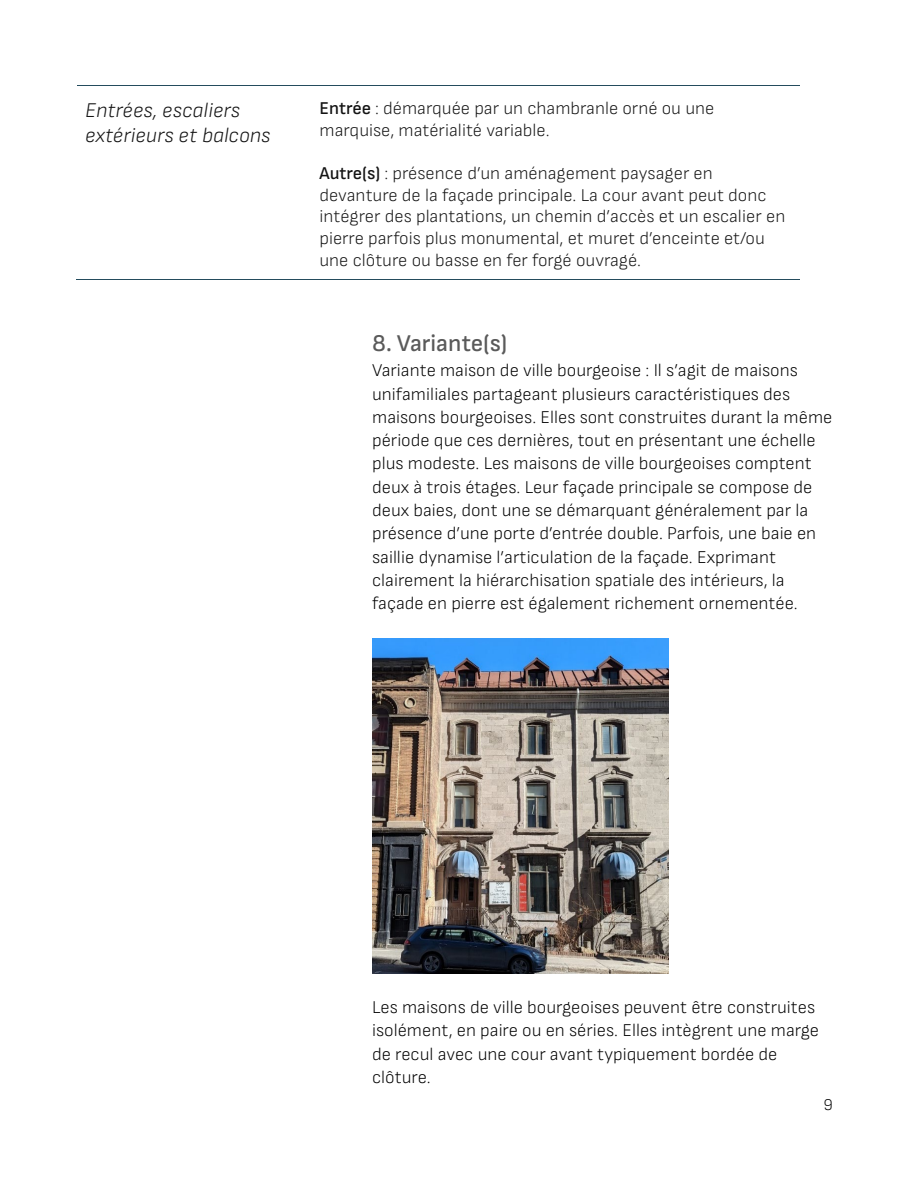
<style>
.page{position:relative;width:918px;height:1188px;background:#fff}
.page>*{position:absolute;margin:0;border:0;box-sizing:border-box;transform-origin:0 0}
.t1{font:500 24px "Sofia Sans";color:#5a5a5a}
.t2{font:italic 300 21px/25.2px "Sofia Sans";color:#141414}
.t3{font:300 18px/23.2px "Sofia Sans";color:#000}
.t4{font:300 18px/21.6px "Sofia Sans";color:#141414}
.t5{font:300 16.5px "Sofia Sans";color:#000}
.s1{font-weight:500}
</style>
<div class="page">
<hr style="left:77px;top:85px;width:213px;height:1px;background:#244c5d">
<hr style="left:290px;top:85px;width:510px;height:1px;background:#244c5d">
<hr style="left:76px;top:279px;width:214px;height:1px;background:#244c5d">
<hr style="left:289px;top:279px;width:511px;height:1px;background:#244c5d">
<img style="left:372px;top:638px;width:297px;height:335px">
<p class="t2" style="left:85px;top:97px;width:187px">Entrées, escaliers extérieurs et balcons</p>
<p class="t4" style="left:320px;top:98px;width:396px"><span class="s1">Entrée</span> : démarquée par un chambranle orné ou une marquise, matérialité variable.</p>
<p class="t4" style="left:320px;top:162px;width:467px"><span class="s1">Autre(s)</span> : présence d’un aménagement paysager en devanture de la façade principale. La cour avant peut donc intégrer des plantations, un chemin d’accès et un escalier en pierre parfois plus monumental, et muret d’enceinte et/ou une clôture ou basse en fer forgé ouvragé.</p>
<p class="t1" style="left:372px;top:329px;width:137px">8. Variante(s)</p>
<p class="t3" style="left:372px;top:359px;width:462px">Variante maison de ville bourgeoise : Il s’agit de maisons unifamiliales partageant plusieurs caractéristiques des maisons bourgeoises. Elles sont construites durant la même période que ces dernières, tout en présentant une échelle plus modeste. Les maisons de ville bourgeoises comptent deux à trois étages. Leur façade principale se compose de deux baies, dont une se démarquant généralement par la présence d’une porte d’entrée double. Parfois, une baie en saillie dynamise l’articulation de la façade. Exprimant clairement la hiérarchisation spatiale des intérieurs, la façade en pierre est également richement ornementée.</p>
<p class="t3" style="left:372px;top:995px;width:448px">Les maisons de ville bourgeoises peuvent être construites isolément, en paire ou en séries. Elles intègrent une marge de recul avec une cour avant typiquement bordée de clôture.</p>
<p class="t5" style="left:823px;top:1095px;width:11px">9</p>
</div>
